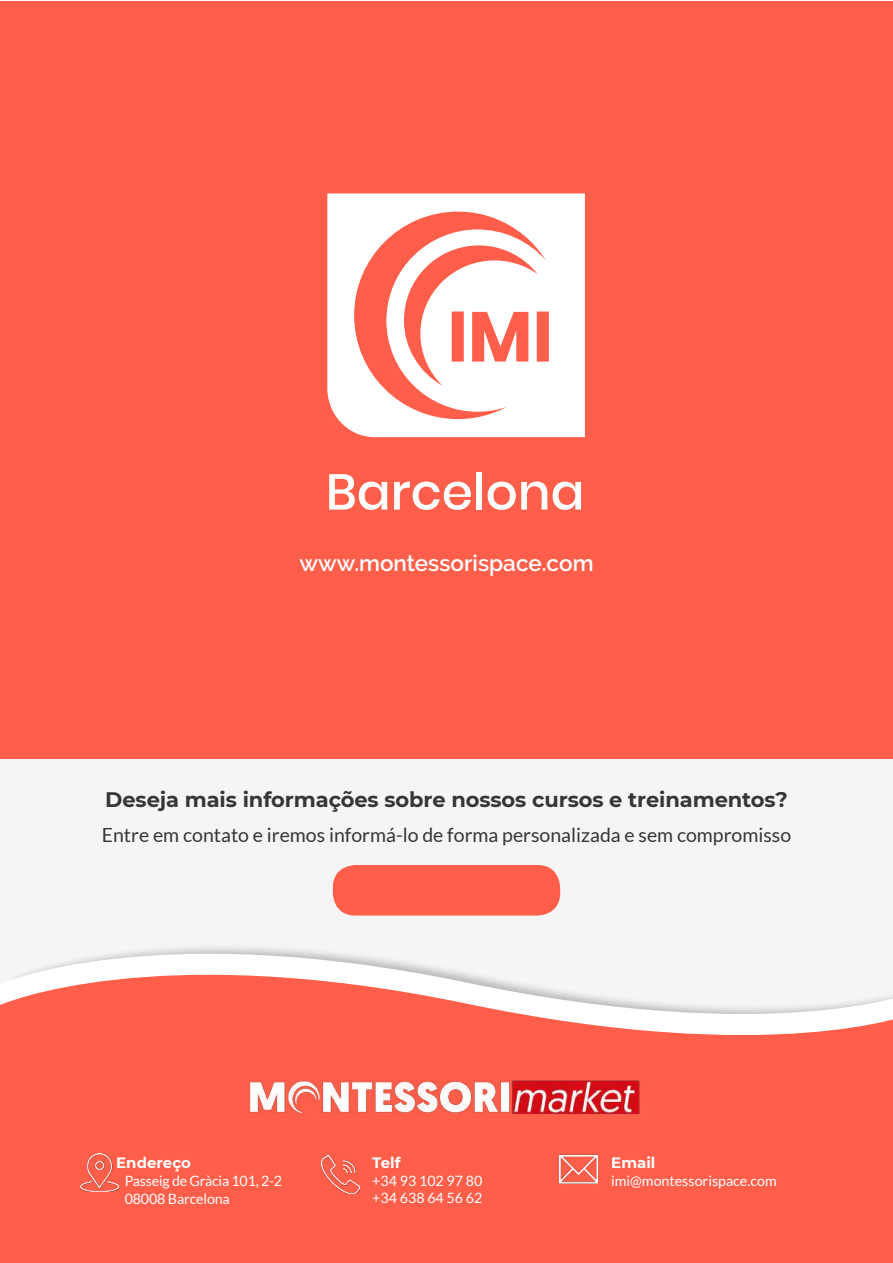
<style>
.page{position:relative;width:893px;height:1263px;background:#fff}
.page>*{position:absolute;margin:0;border:0;box-sizing:border-box;transform-origin:0 0}
.t1{font:600 22.5px "Raleway";color:#fff}
.t2{font:700 21px "Montserrat";letter-spacing:-.005em;color:#363636}
.t3{font:19.5px "Lato";color:#363636}
.t4{font:700 15px "Montserrat";color:#fff}
.t5{font:14.25px/18px "Lato";color:#fff}
</style>
<div class="page">
<div style="left:0;top:754px;width:893px;height:162px;background:#f5f5f5"></div>
<div style="left:333px;top:865px;width:227px;height:50px;background:#ff5f4a;border-radius:23px"></div>
<div style="left:1px;top:1px;width:892px;height:757px;background:#ff5f4a"></div>
<svg style="left:0;top:944px;width:893px;height:319px;fill:#ff5f4a"></svg>
<img style="left:321px;top:1155px;width:39px;height:39px">
<img style="left:559px;top:1153px;width:38px;height:35px">
<img style="left:81px;top:1153px;width:38px;height:39px">
<img style="left:250px;top:1075px;width:393px;height:39px">
<svg style="left:329px;top:474px;width:58px;height:36px"></svg>
<svg style="left:394px;top:481px;width:77px;height:29px"></svg>
<div style="left:476px;top:472px;width:6px;height:38px;background:#fff"></div>
<svg style="left:488px;top:481px;width:59px;height:29px"></svg>
<svg style="left:553px;top:482px;width:28px;height:28px"></svg>
<svg style="left:327px;top:193px;width:258px;height:244px;fill:#fff"></svg>
<h1 class="t1" style="left:299px;top:550px;width:296px">www.montessorispace.com</h1>
<h2 class="t2" style="left:105px;top:784px;width:684px">Deseja mais informações sobre nossos cursos e treinamentos?</h2>
<h3 class="t3" style="left:102px;top:824px;width:691px">Entre em contato e iremos informá-lo de forma personalizada e sem compromisso</h3>
<p class="t4" style="left:116px;top:1152px;width:76px">Endereço</p>
<p class="t5" style="left:125px;top:1172px;width:159px">Passeig de Gràcia 101, 2-2<br>08008 Barcelona</p>
<p class="t4" style="left:372px;top:1152px;width:30px">Telf</p>
<p class="t5" style="left:372px;top:1172px;width:112px;line-height:16.5px">+34 93 102 97 80 +34 638 64 56 62</p>
<p class="t4" style="left:611px;top:1152px;width:46px">Email</p>
<p class="t5" style="left:611px;top:1172px;width:167px">imi@montessorispace.com</p>
</div>
